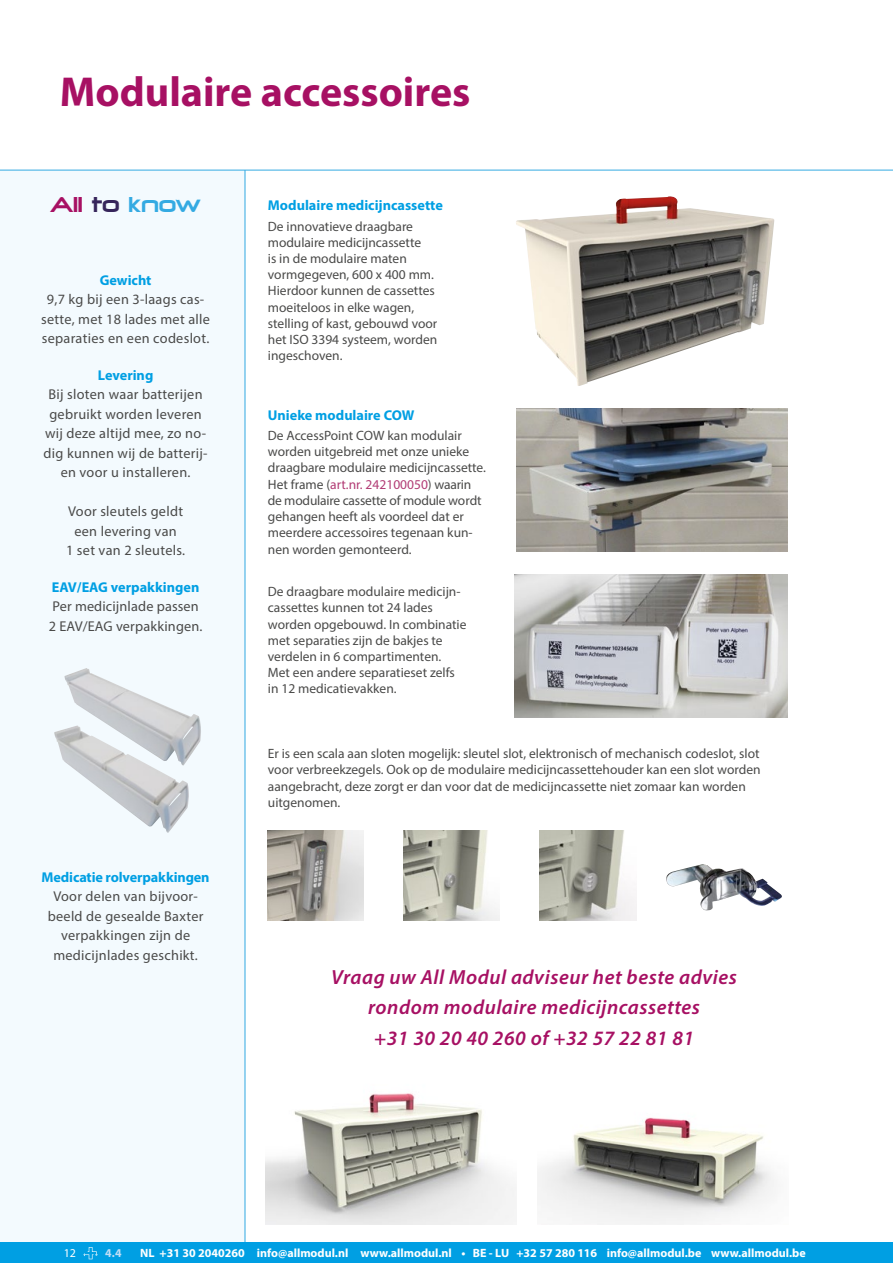
<style>
.page{position:relative;width:893px;height:1263px;background:#fff}
.page>*{position:absolute;margin:0;border:0;box-sizing:border-box;transform-origin:0 0}
.Kleinere_topkop{font:700 42px "Myriad Pro";color:#a71063}
.Basisalinea{font:24px "Neuropolitical";color:#34aae2}
.Light_plt_txt{font:italic 600 20.55px/30.8px "Myriad Pro";letter-spacing:.025em;color:#a71063;text-align:center}
.Zijkant_plt_txt{font:14.25px/19.5px "Myriad Pro";letter-spacing:.02em;color:#4a4a49;text-align:center}
.Zijkant_kopje{font:700 14.25px "Myriad Pro";color:#009fe3}
.Platte_tekst{font:13.5px/16.2px "Myriad Pro";color:#4a4a49}
.t1{font:700 12px "Myriad Pro";color:#fff}
.t2{font:700 12px "Myriad Pro";color:#c1ddf5}
.t3{font:12px "Myriad Pro";color:#fff}
.s1{color:#a71063}
.s2{color:#36255b}
.s3{color:#b23c75}
</style>
<div class="page">
<div style="left:0;top:170px;width:245px;height:1078px;background:#f3fafe"></div>
<hr style="left:245px;top:170px;width:1px;height:1072px;background:#34aae2">
<img style="left:64px;top:668px;width:137px;height:89px">
<img style="left:54px;top:725px;width:135px;height:108px">
<hr style="left:0;top:170px;width:893px;height:1px;background:#34aae2">
<img style="left:537px;top:1117px;width:237px;height:108px">
<img style="left:265px;top:1093px;width:251px;height:132px">
<img style="left:268px;top:830px;width:95px;height:90px">
<img style="left:403px;top:830px;width:97px;height:90px">
<img style="left:540px;top:830px;width:96px;height:90px">
<img style="left:666px;top:864px;width:116px;height:47px">
<img style="left:516px;top:196px;width:259px;height:190px">
<img style="left:515px;top:575px;width:272px;height:143px">
<img style="left:517px;top:409px;width:270px;height:143px">
<div style="left:0;top:1242px;width:893px;height:21px;background:#009fe3"></div>
<svg style="left:83px;top:1247px;width:15px;height:12px"></svg>
<p class="Kleinere_topkop" style="left:60px;top:64px;width:412px">Modulaire accessoires</p>
<p class="Basisalinea" style="left:51px;top:192px;width:151px"><span class="s1">All</span> <span class="s2">to</span> know</p>
<p class="Zijkant_kopje" style="left:100px;top:270px;width:53px">Gewicht</p>
<p class="Zijkant_plt_txt" style="left:41px;top:289px;width:170px">9,7 kg bij een 3-laags cas&shy;sette, met 18 lades met alle separaties en een codeslot.</p>
<p class="Zijkant_kopje" style="left:98px;top:365px;width:57px">Levering</p>
<p class="Zijkant_plt_txt" style="left:44px;top:384px;width:166px">Bij sloten waar batterijen gebruikt worden leveren wij deze altijd mee, zo no&shy;dig kunnen wij de batterij&shy;en voor u installeren.</p>
<p class="Zijkant_plt_txt" style="left:66px;top:501px;width:121px">Voor sleutels geldt een levering van<br>1 set van 2 sleutels.</p>
<p class="Zijkant_kopje" style="left:52px;top:577px;width:149px">EAV/EAG verpakkingen</p>
<p class="Zijkant_plt_txt" style="left:49px;top:596px;width:155px;text-align:left">Per medicijnlade passen<br>2 EAV/EAG verpakkingen.</p>
<p class="Zijkant_kopje" style="left:42px;top:867px;width:170px">Medicatie rolverpakkingen</p>
<p class="Zijkant_plt_txt" style="left:48px;top:886px;width:157px">Voor delen van bijvoor&shy;beeld de gesealde Baxter verpakkingen zijn de medicijnlades geschikt.</p>
<p class="Zijkant_kopje" style="left:268px;top:196px;width:177px">Modulaire medicijncassette</p>
<p class="Platte_tekst" style="left:268px;top:218px;width:171px">De innovatieve draagbare modulaire medicijncassette<br>is in de modulaire maten vormgegeven, 600 x 400 mm.<br>Hierdoor kunnen de cassettes moeiteloos in elke wagen, stelling of kast, gebouwd voor het ISO 3394 systeem, worden ingeschoven.</p>
<p class="Zijkant_kopje" style="left:268px;top:405px;width:148px">Unieke modulaire COW</p>
<p class="Platte_tekst" style="left:268px;top:427px;width:220px">De AccessPoint COW kan modulair worden uitgebreid met onze unieke draagbare modulaire medicijncassette.<br>Het frame (<span class="s3">art.nr. 242100050</span>) waarin de modulaire cassette of module wordt gehangen heeft als voordeel dat er meerdere accessoires tegenaan kun&shy;nen worden gemonteerd.</p>
<p class="Platte_tekst" style="left:268px;top:583px;width:200px">De draagbare modulaire medicijn&shy;cassettes kunnen tot 24 lades worden opgebouwd. In combinatie met separaties zijn de bakjes te verdelen in 6 compartimenten.<br>Met een andere separatieset zelfs in 12 medicatievakken.</p>
<p class="Platte_tekst" style="left:268px;top:745px;width:494px">Er is een scala aan sloten mogelijk: sleutel slot, elektronisch of mechanisch codeslot, slot voor verbreekzegels. Ook op de modulaire medicijncassettehouder kan een slot worden aangebracht, deze zorgt er dan voor dat de medicijncassette niet zomaar kan worden uitgenomen.</p>
<p class="Light_plt_txt" style="left:331px;top:961px;width:407px">Vraag uw All Modul adviseur het beste advies rondom modulaire medicijncassettes</p>
<p class="Light_plt_txt" style="left:374px;top:1022px;width:322px">+31 30 20 40 260 of +32 57 22 81 81</p>
<p class="t3" style="left:64px;top:1245px;width:14px">12</p>
<p class="t2" style="left:105px;top:1245px;width:18px">4.4</p>
<p class="t1" style="left:140px;top:1245px;width:667px">NL +31 30 2040260 info@allmodul.nl www.allmodul.nl • BE - LU +32 57 280 116 info@allmodul.be www.allmodul.be</p>
</div>
